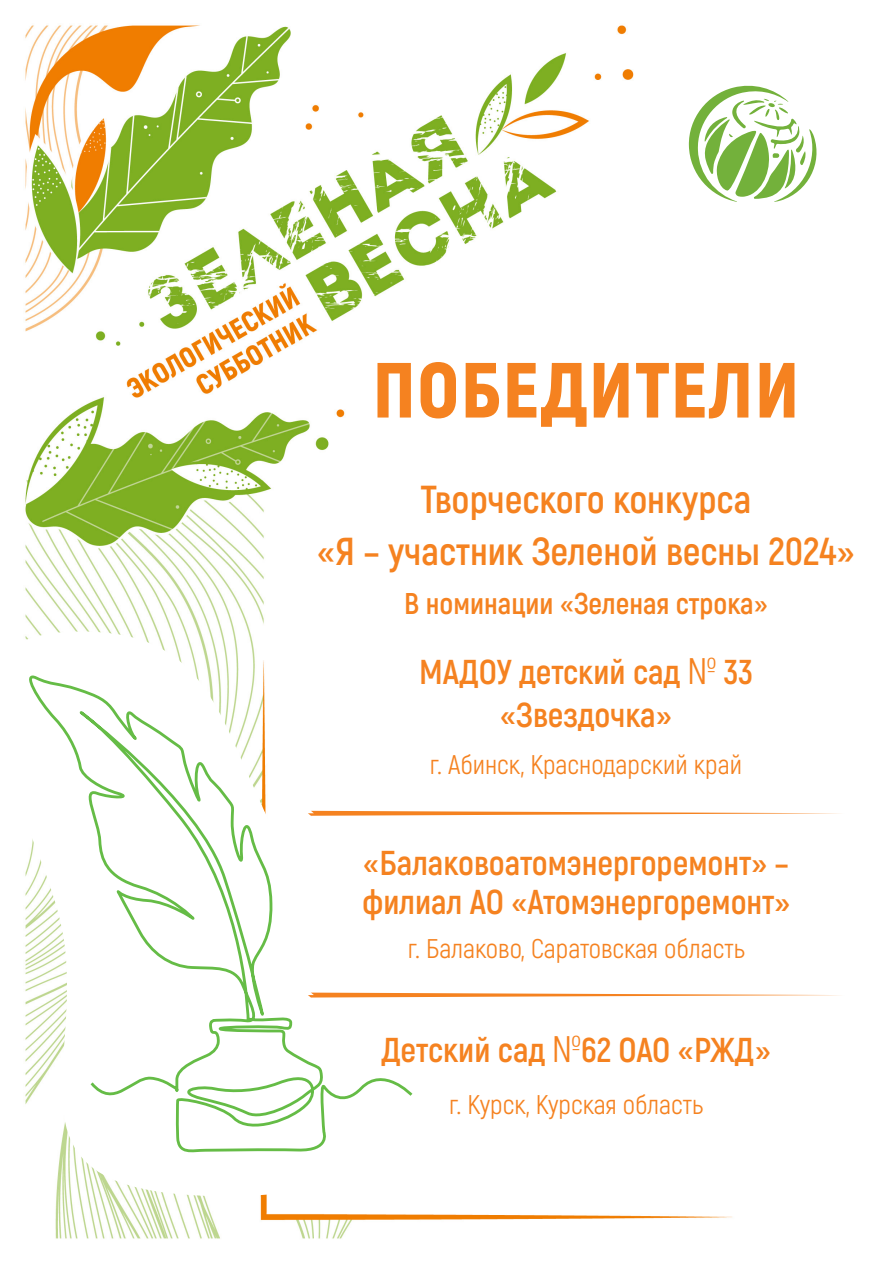
<style>
.page{position:relative;width:893px;height:1263px;background:#fff}
.page>*{position:absolute;margin:0;border:0;box-sizing:border-box;transform-origin:0 0}
.t1{font:900 78px "Akrobat";letter-spacing:.02em;color:#f58220}
.ФИО{font:700 39px "Akrobat";color:#f58220}
.ФИО-2{font:700 34.5px/39px "Akrobat";color:#f58220}
.t2{font:700 30px "Akrobat";color:#f58220}
.ФИО-3{font:27px "Akrobat";color:#f58220}
.s1{font-family:"AG Letterica";font-weight:300;font-stretch:condensed}
</style>
<div class="page">
<img style="left:25px;top:25px;width:707px;height:1214px">
<svg style="left:688px;top:82px;width:129px;height:120px"></svg>
<svg style="left:25px;top:631px;width:550px;height:580px"></svg>
<svg style="left:25px;top:671px;width:389px;height:484px"></svg>
<svg style="left:308px;top:808px;width:532px;height:10px"></svg>
<svg style="left:308px;top:990px;width:532px;height:10px"></svg>
<h1 class="t1" style="left:373px;top:340px;width:428px">ПОБЕДИТЕЛИ</h1>
<p class="ФИО" style="left:421px;top:475px;width:332px">Творческого конкурса</p>
<p class="ФИО" style="left:317px;top:527px;width:539px">«Я – участник Зеленой весны 2024»</p>
<p class="t2" style="left:404px;top:585px;width:365px">В номинации «Зеленая строка»</p>
<p class="ФИО-2" style="left:419px;top:652px;width:335px">МАДОУ детский сад <span class="s1">№</span> 33</p>
<p class="ФИО-2" style="left:500px;top:696px;width:173px">«Звездочка»</p>
<p class="ФИО-3" style="left:430px;top:748px;width:314px">г. Абинск, Краснодарский край</p>
<p class="ФИО-2" style="left:362px;top:843px;width:430px">«Балаковоатомэнергоремонт» – филиал АО «Атомэнергоремонт»</p>
<p class="ФИО-3" style="left:408px;top:933px;width:338px">г. Балаково, Саратовская область</p>
<p class="ФИО-2" style="left:381px;top:1031px;width:391px">Детский сад <span class="s1">№</span>62 ОАО «РЖД»</p>
<p class="ФИО-3" style="left:449px;top:1088px;width:256px">г. Курск, Курская область</p>
</div>
